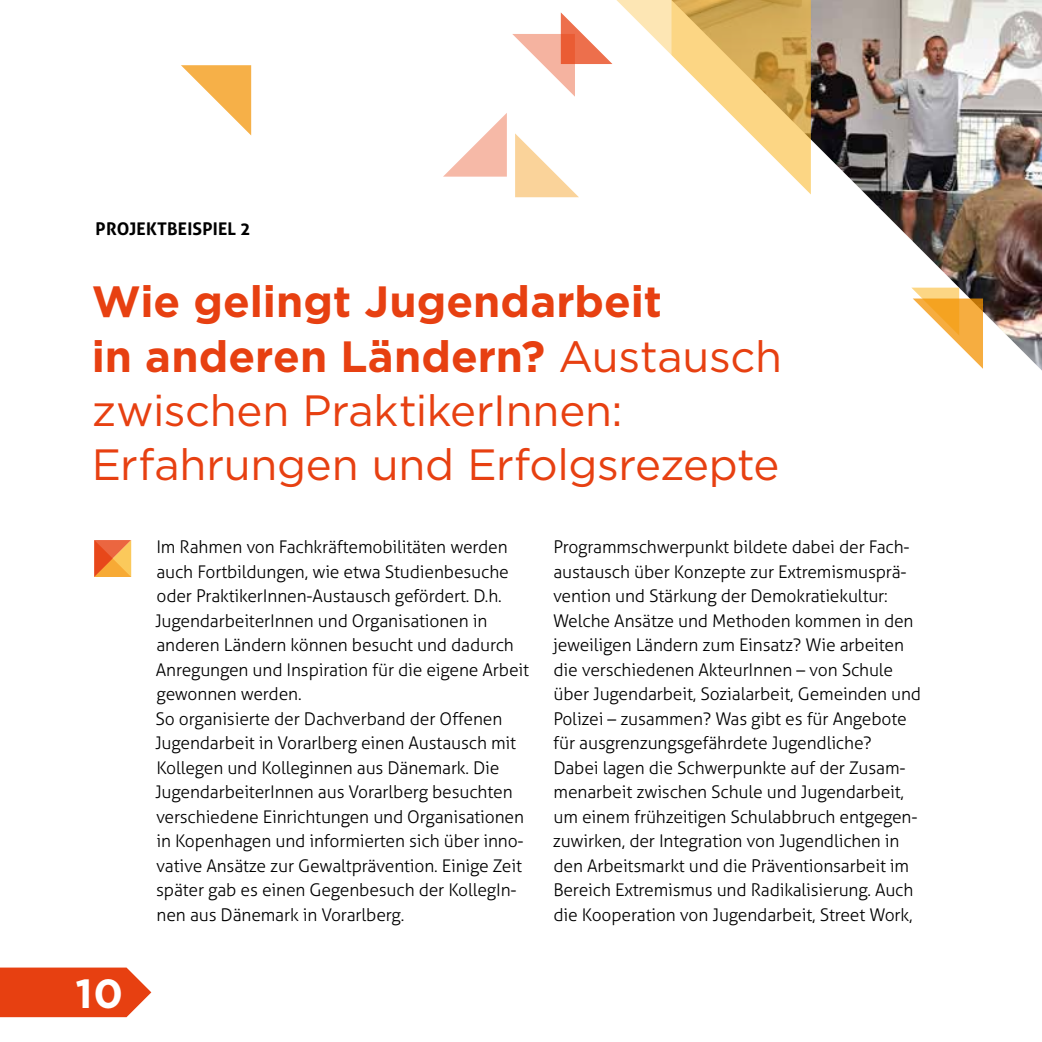
<style>
.page{position:relative;width:1042px;height:1042px;background:#fff}
.page>*{position:absolute;margin:0;border:0;box-sizing:border-box;transform-origin:0 0}
.t1{font:43.75px/54.2px "Gotham";letter-spacing:-.005em;color:#e74011}
.t2{font:700 43.75px/54.2px "Gotham HTF";color:#e74011}
.t3{font:700 40.6px "Gotham HTF";color:#fff}
.t4{font:300 17.5px/24.5px "Aller";letter-spacing:-.01em;color:#000}
.t5{font:700 17.5px "Aller";letter-spacing:.01em;color:#000}
.s1{font-family:"Gotham";font-weight:400}
</style>
<div class="page">
<svg style="left:0;top:967px;width:151px;height:50px;background:#e95126"></svg>
<svg style="left:94px;top:540px;width:37px;height:37px"></svg>
<img style="left:810px;top:0;width:232px;height:371px">
<svg style="left:671px;top:0;width:140px;height:194px"></svg>
<svg style="left:911px;top:288px;width:72px;height:81px"></svg>
<svg style="left:512px;top:0;width:159px;height:97px"></svg>
<svg style="left:515px;top:133px;width:64px;height:64px"></svg>
<svg style="left:443px;top:113px;width:64px;height:64px"></svg>
<svg style="left:181px;top:65px;width:70px;height:70px"></svg>
<p class="t5" style="left:96px;top:217px;width:157px">PROJEKTBEISPIEL 2</p>
<h1 class="t2" style="left:92px;top:273px;width:692px">Wie gelingt Jugendarbeit<br>in anderen Ländern? <span class="s1">Austausch</span></h1>
<h1 class="t1" style="left:92px;top:382px;width:689px">zwischen PraktikerInnen:<br>Erfahrungen und Erfolgsrezepte</h1>
<h2 class="t3" style="left:75px;top:970px;width:49px">10</h2>
<p class="t4" style="left:155px;top:535px;width:375px">Im Rahmen von Fachkräftemobilitäten werden auch Fortbildungen, wie etwa Studienbesuche oder PraktikerInnen-Austausch gefördert. D.h.<br>JugendarbeiterInnen und Organisationen in anderen Ländern können besucht und dadurch Anregungen und Inspiration für die eigene Arbeit gewonnen werden.<br>So organisierte der Dachverband der Offenen Jugendarbeit in Vorarlberg einen Austausch mit Kollegen und Kolleginnen aus Dänemark. Die JugendarbeiterInnen aus Vorarlberg besuchten verschiedene Einrichtungen und Organisationen in Kopenhagen und informierten sich über inno&shy;vative Ansätze zur Gewaltprävention. Einige Zeit später gab es einen Gegenbesuch der KollegIn&shy;nen aus Dänemark in Vorarlberg.</p>
<p class="t4" style="left:553px;top:535px;width:370px">Programmschwerpunkt bildete dabei der Fach&shy;austausch über Konzepte zur Extremismusprä&shy;vention und Stärkung der Demokratiekultur:<br>Welche Ansätze und Methoden kommen in den jeweiligen Ländern zum Einsatz? Wie arbeiten die verschiedenen AkteurInnen – von Schule über Jugendarbeit, Sozialarbeit, Gemeinden und Polizei – zusammen? Was gibt es für Angebote für ausgrenzungsgefährdete Jugendliche?<br>Dabei lagen die Schwerpunkte auf der Zusam&shy;menarbeit zwischen Schule und Jugendarbeit, um einem frühzeitigen Schulabbruch entgegen&shy;zuwirken, der Integration von Jugendlichen in den Arbeitsmarkt und die Präventionsarbeit im Bereich Extremismus und Radikalisierung. Auch die Kooperation von Jugendarbeit, Street Work,</p>
</div>
